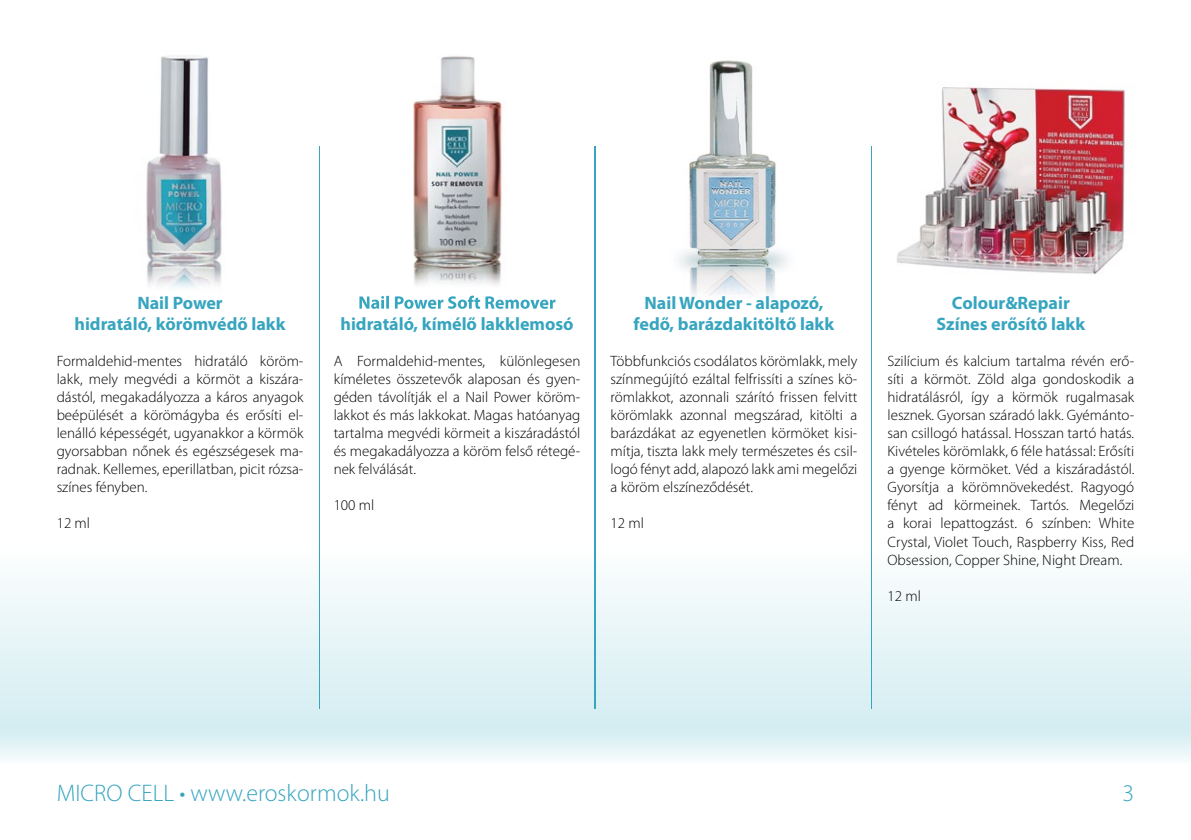
<style>
.page{position:relative;width:1191px;height:840px;background:#fff}
.page>*{position:absolute;margin:0;border:0;box-sizing:border-box;transform-origin:0 0}
.t1{font:300 24px "Myriad Pro";color:#37a5bf}
.t2{font:700 18px/21.6px "Myriad Pro";color:#37a5bf;text-align:center}
.t3{font:300 15px/18px "Myriad Pro";color:#000;text-align:justify}
</style>
<div class="page">
<svg style="left:0;top:546px;width:1191px;height:214px"></svg>
<hr style="left:318px;top:146px;width:1px;height:562px;background:#37a5bf">
<hr style="left:594px;top:146px;width:1px;height:562px;background:#37a5bf">
<hr style="left:871px;top:146px;width:1px;height:562px;background:#37a5bf">
<img style="left:679px;top:60px;width:110px;height:235px">
<img style="left:146px;top:55px;width:76px;height:233px">
<img style="left:413px;top:56px;width:143px;height:247px">
<img style="left:359px;top:295px;width:196px;height:14px">
<img style="left:897px;top:87px;width:228px;height:188px">
<p class="t2" style="left:74px;top:291px;width:213px">Nail Power<br>hidratáló, körömvédő lakk</p>
<p class="t3" style="left:57px;top:352px;width:248px">Formaldehid-mentes hidratáló köröm&shy;lakk, mely megvédi a körmöt a kiszára&shy;dástól, megakadályozza a káros anyagok beépülését a körömágyba és erősíti el&shy;lenálló képességét, ugyanakkor a körmök gyorsabban nőnek és egészségesek ma&shy;radnak. Kellemes, eperillatban, picit rózsa&shy;színes fényben.</p>
<p class="t3" style="left:57px;top:514px;width:35px">12 ml</p>
<p class="t2" style="left:340px;top:312px;width:235px">hidratáló, kímélő lakklemosó</p>
<p class="t3" style="left:334px;top:352px;width:248px">A Formaldehid-mentes, különlegesen kíméletes összetevők alaposan és gyen&shy;géden távolítják el a Nail Power köröm&shy;lakkot és más lakkokat. Magas hatóanyag tartalma megvédi körmeit a kiszáradástól és megakadályozza a köröm felső rétegé&shy;nek felválását.</p>
<p class="t3" style="left:334px;top:496px;width:42px">100 ml</p>
<p class="t2" style="left:633px;top:291px;width:202px">Nail Wonder - alapozó, fedő, barázdakitöltő lakk</p>
<p class="t3" style="left:610px;top:352px;width:248px">Többfunkciós csodálatos körömlakk, mely színmegújító ezáltal felfrissíti a színes kö&shy;römlakkot, azonnali szárító frissen felvitt körömlakk azonnal megszárad, kitölti a barázdákat az egyenetlen körmöket kisi&shy;mítja, tiszta lakk mely természetes és csil&shy;logó fényt add, alapozó lakk ami megelőzi a köröm elszíneződését.</p>
<p class="t3" style="left:610px;top:514px;width:35px">12 ml</p>
<p class="t2" style="left:936px;top:291px;width:150px">Colour&amp;Repair<br>Színes erősítő lakk</p>
<p class="t3" style="left:887px;top:352px;width:248px">Szilícium és kalcium tartalma révén erő&shy;síti a körmöt. Zöld alga gondoskodik a hidratálásról, így a körmök rugalmasak lesznek. Gyorsan száradó lakk. Gyémánto&shy;san csillogó hatással. Hosszan tartó hatás.<br>Kivételes körömlakk, 6 féle hatással: Erősíti a gyenge körmöket. Véd a kiszáradástól.<br>Gyorsítja a körömnövekedést. Ragyogó fényt ad körmeinek. Tartós. Megelőzi a korai lepattogzást. 6 színben: White Crystal, Violet Touch, Raspberry Kiss, Red Obsession, Copper Shine, Night Dream.</p>
<p class="t3" style="left:887px;top:586px;width:35px">12 ml</p>
<h1 class="t1" style="left:57px;top:779px;width:335px">MICRO CELL • www.eroskormok.hu</h1>
<h1 class="t1" style="left:1122px;top:779px;width:13px">3</h1>
</div>
